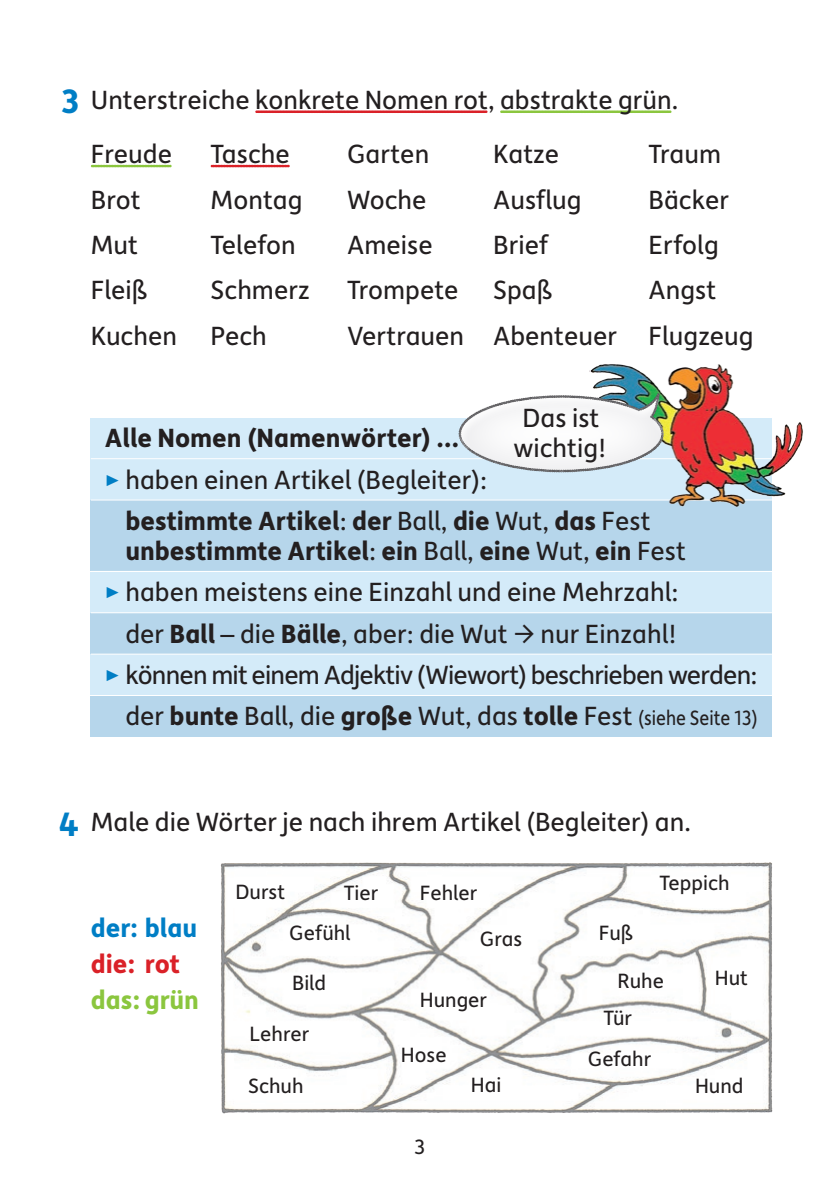
<style>
.page{position:relative;width:840px;height:1191px;background:#fff}
.page>*{position:absolute;margin:0;border:0;box-sizing:border-box;transform-origin:0 0}
.t1{font:700 36px "Depot New";color:#007ec5}
.Merktext__Beispiel{font:28px "Depot New";color:#231f20}
.Merktext__Beispiel-2{font:700 28px/30px "Depot New";color:#231f20}
.Merktext__Beispiel-3{font:28px "Depot New";letter-spacing:-.03em;color:#231f20}
.Merktext{font:700 28px "Depot New";color:#231f20}
.t2{font:700 28px/36px "Depot New";color:#007ec5}
.Sprechblase{font:28px/30px "Depot New";color:#231f20;text-align:center}
.t3{font:22px/41px "Depot New";color:#231f20;text-align:center}
.s1{font-size:19.6px;color:#007ec5}
.s2{font-weight:400}
.s3{font-weight:700}
.s4{font-size:22px}
.s5{color:#da2128}
.s6{color:#8bc63e}
</style>
<div class="page">
<svg style="left:256px;top:110px;width:230px;height:3px"></svg>
<svg style="left:501px;top:110px;width:169px;height:3px"></svg>
<div style="left:91px;top:417px;width:680px;height:41px;background:#d4ebf9"></div>
<hr style="left:91px;top:417px;width:680px;height:1px;background:#fff">
<div style="left:91px;top:459px;width:680px;height:41px;background:#d4ebf9"></div>
<div style="left:91px;top:500px;width:680px;height:71px;background:#b6d6eb"></div>
<hr style="left:91px;top:500px;width:680px;height:1px;background:#fff">
<div style="left:91px;top:572px;width:680px;height:40px;background:#d4ebf9"></div>
<div style="left:91px;top:613px;width:680px;height:41px;background:#b6d6eb"></div>
<div style="left:91px;top:654px;width:680px;height:41px;background:#d4ebf9"></div>
<hr style="left:91px;top:654px;width:680px;height:1px;background:#fff">
<div style="left:91px;top:696px;width:680px;height:40px;background:#b6d6eb"></div>
<svg style="left:92px;top:165px;width:79px;height:2px"></svg>
<svg style="left:212px;top:165px;width:76px;height:2px"></svg>
<img style="left:220px;top:862px;width:551px;height:252px">
<img style="left:589px;top:364px;width:214px;height:145px">
<div style="left:456px;top:391px;width:208px;height:82px;background:#231f20;opacity:.5"></div>
<p class="t1" style="left:61px;top:78px;width:20px">3</p>
<p class="Merktext__Beispiel" style="left:91px;top:81px;width:588px">Unterstreiche konkrete Nomen rot, abstrakte grün.</p>
<p class="Merktext__Beispiel" style="left:91px;top:136px;width:83px">Freude</p>
<p class="Merktext__Beispiel" style="left:210px;top:136px;width:81px">Tasche</p>
<p class="Merktext__Beispiel" style="left:347px;top:136px;width:84px">Garten</p>
<p class="Merktext__Beispiel" style="left:493px;top:136px;width:67px">Katze</p>
<p class="Merktext__Beispiel" style="left:648px;top:136px;width:74px">Traum</p>
<p class="Merktext__Beispiel" style="left:91px;top:181px;width:51px">Brot</p>
<p class="Merktext__Beispiel" style="left:210px;top:181px;width:93px">Montag</p>
<p class="Merktext__Beispiel" style="left:347px;top:181px;width:81px">Woche</p>
<p class="Merktext__Beispiel" style="left:493px;top:181px;width:90px">Ausflug</p>
<p class="Merktext__Beispiel" style="left:648px;top:181px;width:82px">Bäcker</p>
<p class="Merktext__Beispiel" style="left:91px;top:226px;width:49px">Mut</p>
<p class="Merktext__Beispiel" style="left:210px;top:226px;width:87px">Telefon</p>
<p class="Merktext__Beispiel" style="left:347px;top:226px;width:87px">Ameise</p>
<p class="Merktext__Beispiel" style="left:493px;top:226px;width:57px">Brief</p>
<p class="Merktext__Beispiel" style="left:648px;top:226px;width:72px">Erfolg</p>
<p class="Merktext__Beispiel" style="left:91px;top:272px;width:59px">Fleiß</p>
<p class="Merktext__Beispiel" style="left:210px;top:272px;width:101px">Schmerz</p>
<p class="Merktext__Beispiel" style="left:347px;top:272px;width:113px">Trompete</p>
<p class="Merktext__Beispiel" style="left:493px;top:272px;width:61px">Spaß</p>
<p class="Merktext__Beispiel" style="left:648px;top:272px;width:69px">Angst</p>
<p class="Merktext__Beispiel" style="left:91px;top:317px;width:88px">Kuchen</p>
<p class="Merktext__Beispiel" style="left:210px;top:317px;width:58px">Pech</p>
<p class="Merktext__Beispiel" style="left:347px;top:317px;width:118px">Vertrauen</p>
<p class="Merktext__Beispiel" style="left:493px;top:317px;width:125px">Abenteuer</p>
<p class="Merktext__Beispiel" style="left:648px;top:317px;width:106px">Flugzeug</p>
<p class="Sprechblase" style="left:513px;top:401px;width:94px">Das ist wichtig!</p>
<p class="Merktext" style="left:105px;top:419px;width:355px">Alle Nomen (Namenwörter) …</p>
<p class="Merktext__Beispiel" style="left:105px;top:461px;width:383px"><span class="s1">►</span> haben einen Artikel (Begleiter):</p>
<p class="Merktext__Beispiel-2" style="left:125px;top:504px;width:561px">bestimmte Artikel<span class="s2">:</span> der <span class="s2">Ball,</span> die <span class="s2">Wut,</span> das <span class="s2">Fest </span>unbestimmte Artikel<span class="s2">:</span> ein <span class="s2">Ball,</span> eine <span class="s2">Wut,</span> ein <span class="s2">Fest</span></p>
<p class="Merktext__Beispiel" style="left:105px;top:573px;width:574px"><span class="s1">►</span> haben meistens eine Einzahl und eine Mehrzahl:</p>
<p class="Merktext__Beispiel" style="left:125px;top:615px;width:552px">der <span class="s3">Ball</span> – die <span class="s3">Bälle</span>, aber: die Wut → nur Einzahl!</p>
<p class="Merktext__Beispiel-3" style="left:105px;top:656px;width:653px"><span class="s1">►</span> können mit einem Adjektiv (Wiewort) beschrieben werden:</p>
<p class="Merktext__Beispiel" style="left:125px;top:697px;width:633px">der <span class="s3">bunte</span> Ball, die <span class="s3">große</span> Wut, das <span class="s3">tolle</span> Fest <span class="s4">(siehe Seite 13)</span></p>
<p class="t1" style="left:59px;top:800px;width:22px">4</p>
<p class="Merktext__Beispiel" style="left:91px;top:804px;width:601px">Male die Wörter je nach ihrem Artikel (Begleiter) an.</p>
<p class="t2" style="left:91px;top:909px;width:110px">der: blau <span class="s5">die: rot </span><span class="s6">das: grün</span></p>
<p class="t3" style="left:235px;top:870px;width:51px">Durst</p>
<p class="t3" style="left:289px;top:872px;width:91px;line-height:39.8px;text-align:left;text-indent:54px">Tier<br>Gefühl</p>
<p class="t3" style="left:292px;top:960px;width:36px">Bild</p>
<p class="t3" style="left:249px;top:1012px;width:61px">Lehrer</p>
<p class="t3" style="left:248px;top:1064px;width:57px">Schuh</p>
<p class="t3" style="left:419px;top:871px;width:59px">Fehler</p>
<p class="t3" style="left:479px;top:916px;width:44px">Gras</p>
<p class="t3" style="left:419px;top:978px;width:69px">Hunger</p>
<p class="t3" style="left:400px;top:1033px;width:47px">Hose</p>
<p class="t3" style="left:470px;top:1063px;width:32px">Hai</p>
<p class="t3" style="left:598px;top:911px;width:36px">Fuß</p>
<p class="t3" style="left:659px;top:861px;width:71px">Teppich</p>
<p class="t3" style="left:617px;top:959px;width:48px">Ruhe</p>
<p class="t3" style="left:587px;top:996px;width:65px">Tür<br>Gefahr</p>
<p class="t3" style="left:714px;top:956px;width:35px">Hut</p>
<p class="t3" style="left:694px;top:1064px;width:50px">Hund</p>
<p class="t3" style="left:414px;top:1125px;width:12px">3</p>
</div>
